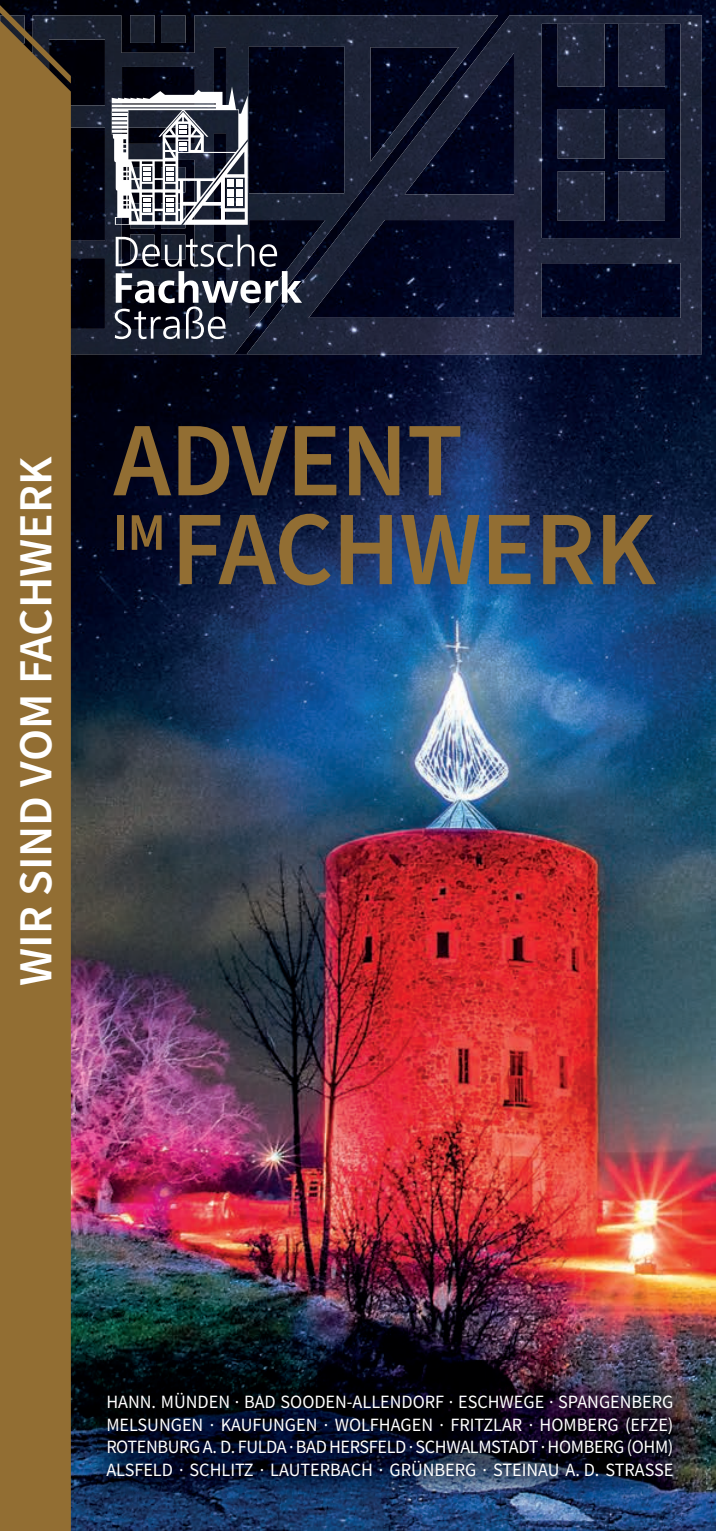
<style>
.page{position:relative;width:716px;height:1531px;background:#fff}
.page>*{position:absolute;margin:0;border:0;box-sizing:border-box;transform-origin:0 0}
.t1{font:600 105.75px/88.8px "Source Sans Pro";letter-spacing:-.01em;color:#926e33}
.t2{font:600 52.75px "Source Sans Pro";color:#926e33}
.t3{font:600 47.5px "Source Sans Pro";color:#fff}
.t4{font:18.75px/22.5px "Source Sans Pro";color:#fff;text-align:justify}
</style>
<div class="page">
<img style="left:71px;top:0;width:645px;height:1531px">
<img style="left:71px;top:15px;width:631px;height:339px">
<img style="left:75px;top:1360px;width:630px;height:149px">
<svg style="left:112px;top:86px;width:137px;height:140px"></svg>
<svg style="left:115px;top:235px;width:187px;height:104px"></svg>
<div style="left:0;top:0;width:71px;height:1531px;background:#926e33"></div>
<h3 class="t3" style="left:4px;top:985px;width:530px;rotate:-90deg">WIR SIND VOM FACHWERK</h3>
<h1 class="t1" style="left:171px;top:419px;width:486px;text-indent:-58px">ADVENT<br>FACHWERK</h1>
<h2 class="t2" style="left:113px;top:497px;width:54px">IM</h2>
<p class="t4" style="left:106px;top:1390px;width:568px">HANN. MÜNDEN · BAD SOODEN-ALLENDORF · ESCHWEGE · SPANGENBERG MELSUNGEN · KAUFUNGEN · WOLFHAGEN · FRITZLAR · HOMBERG (EFZE)<br>ROTENBURG A. D. FULDA · BAD HERSFELD · SCHWALMSTADT · HOMBERG (OHM)<br>ALSFELD · SCHLITZ · LAUTERBACH · GRÜNBERG · STEINAU A. D. STRASSE</p>
</div>
